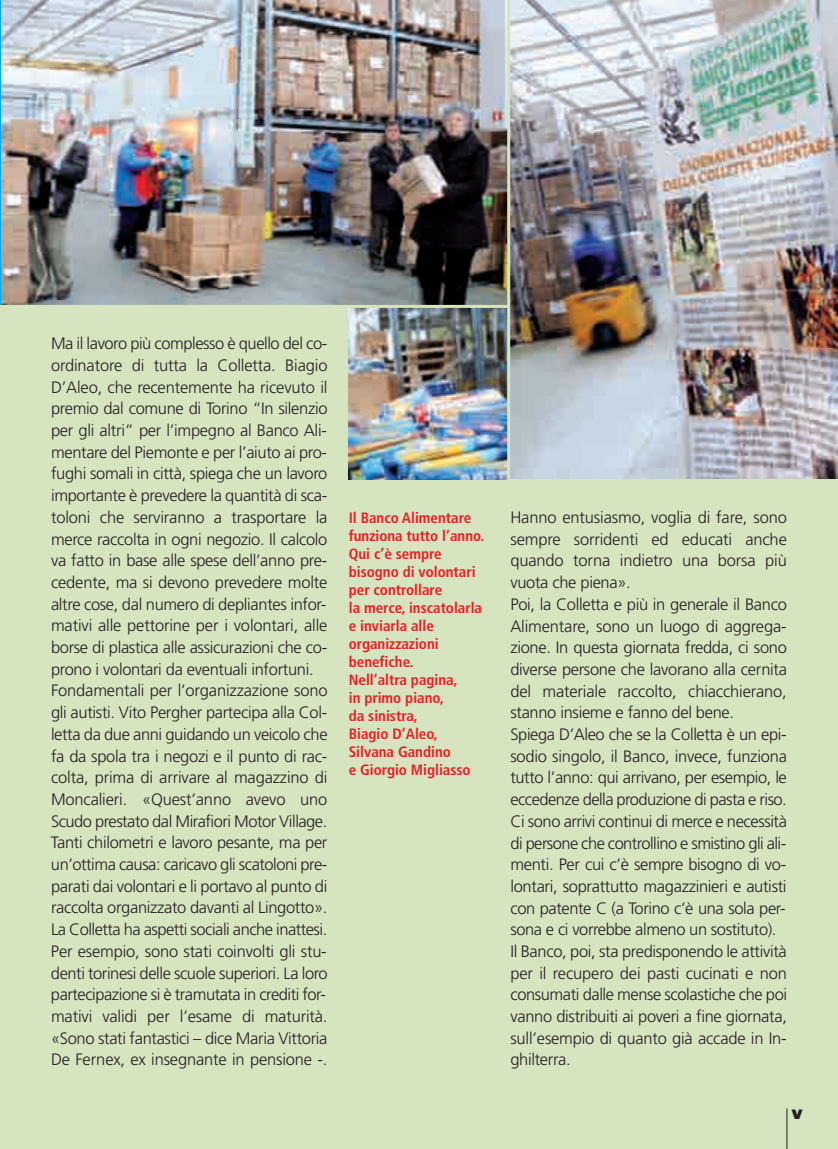
<style>
.page{position:relative;width:838px;height:1149px;background:#fff}
.page>*{position:absolute;margin:0;border:0;box-sizing:border-box;transform-origin:0 0}
.t1{font:300 16.5px/21.8px "Frutiger";letter-spacing:-.02em;color:#231f20}
.t2{font:700 condensed 15px/18px "Frutiger";color:#ee1d23}
.t3{font:900 13.5px "Frutiger";color:#231f20}
</style>
<div class="page">
<div style="left:0;top:0;width:838px;height:1148px;background:#d6e4c0"></div>
<img style="left:349px;top:308px;width:158px;height:171px">
<img style="left:1px;top:0;width:506px;height:305px">
<hr style="left:786px;top:1108px;width:1px;height:40px;background:#231f20">
<img style="left:510px;top:0;width:328px;height:478px">
<p class="t1" style="left:51px;top:334px;width:278px">Ma il lavoro più complesso è quello del co&shy;ordinatore di tutta la Colletta. Biagio D’Aleo, che recentemente ha ricevuto il premio dal comune di Torino “In silenzio per gli altri” per l’impegno al Banco Ali&shy;mentare del Piemonte e per l’aiuto ai pro&shy;fughi somali in città, spiega che un lavoro importante è prevedere la quantità di sca&shy;toloni che serviranno a trasportare la merce raccolta in ogni negozio. Il calcolo va fatto in base alle spese dell’anno pre&shy;cedente, ma si devono prevedere molte altre cose, dal numero di depliantes infor&shy;mativi alle pettorine per i volontari, alle borse di plastica alle assicurazioni che co&shy;prono i volontari da eventuali infortuni.<br>Fondamentali per l’organizzazione sono gli autisti. Vito Pergher partecipa alla Col&shy;letta da due anni guidando un veicolo che fa da spola tra i negozi e il punto di rac&shy;colta, prima di arrivare al magazzino di Moncalieri. «Quest’anno avevo uno Scudo prestato dal Mirafiori Motor Village.<br>Tanti chilometri e lavoro pesante, ma per un’ottima causa: caricavo gli scatoloni pre&shy;parati dai volontari e li portavo al punto di raccolta organizzato davanti al Lingotto».<br>La Colletta ha aspetti sociali anche inattesi.<br>Per esempio, sono stati coinvolti gli stu&shy;denti torinesi delle scuole superiori. La loro partecipazione si è tramutata in crediti for&shy;mativi validi per l’esame di maturità. «Sono stati fantastici – dice Maria Vittoria De Fernex, ex insegnante in pensione -.</p>
<p class="t2" style="left:349px;top:510px;width:137px">Il Banco Alimentare funziona tutto l’anno.<br>Qui c’è sempre bisogno di volontari per controllare<br>la merce, inscatolarla e inviarla alle organizzazioni benefiche.<br>Nell’altra pagina,<br>in primo piano,<br>da sinistra,<br>Biagio D’Aleo,<br>Silvana Gandino<br>e Giorgio Migliasso</p>
<p class="t1" style="left:510px;top:507px;width:278px">Hanno entusiasmo, voglia di fare, sono sempre sorridenti ed educati anche quando torna indietro una borsa più vuota che piena».<br>Poi, la Colletta e più in generale il Banco Alimentare, sono un luogo di aggrega&shy;zione. In questa giornata fredda, ci sono diverse persone che lavorano alla cernita del materiale raccolto, chiacchierano, stanno insieme e fanno del bene.<br>Spiega D’Aleo che se la Colletta è un epi&shy;sodio singolo, il Banco, invece, funziona tutto l’anno: qui arrivano, per esempio, le eccedenze della produzione di pasta e riso.<br>Ci sono arrivi continui di merce e necessità di persone che controllino e smistino gli ali&shy;menti. Per cui c’è sempre bisogno di vo&shy;lontari, soprattutto magazzinieri e autisti con patente C (a Torino c’è una sola per&shy;sona e ci vorrebbe almeno un sostituto).<br>Il Banco, poi, sta predisponendo le attività per il recupero dei pasti cucinati e non consumati dalle mense scolastiche che poi vanno distribuiti ai poveri a fine giornata, sull’esempio di quanto già accade in In&shy;ghilterra.</p>
<p class="t3" style="left:791px;top:1107px;width:12px">V</p>
</div>
